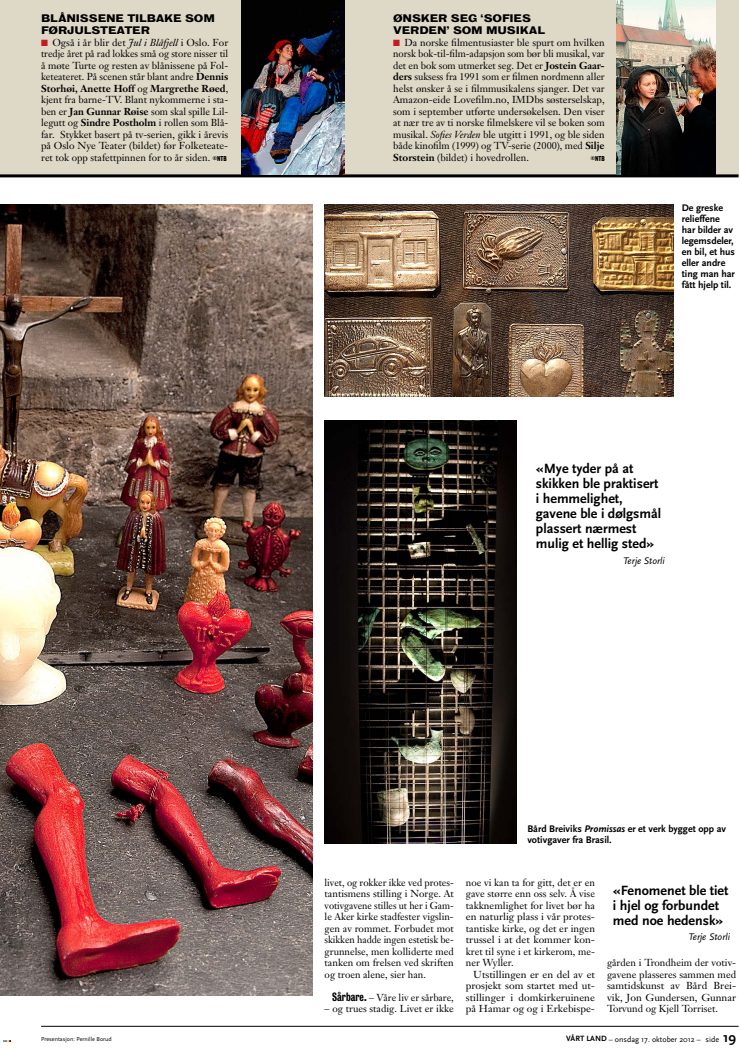
<style>
.page{position:relative;width:740px;height:1049px;background:#fff}
.page>*{position:absolute;margin:0;border:0;box-sizing:border-box;transform-origin:0 0}
.t1{font:700 14px/15px "Scala Sans";color:#000}
.t2{font:10px/11.5px "Janson Text";color:#000;text-align:justify}
.t3{font:700 10px/11px "Scala Sans";color:#000}
.t4{font:10px/11.5px "Janson Text";color:#000;text-align:justify;scale:1.05 1}
.t5{font:10px/12px "Bureau Grotesque Seven Nine";letter-spacing:-.02em;color:#000}
.t6{font:italic 10px "Scala Sans";color:#000}
.t7{font:8px "Scala Sans";color:#000}
.t8{font:6.5px "Bureau Grotesque Three Seven";color:#000}
.t9{font:6px "Scala Sans";color:#000}
.s1{color:#c51b23}
.s2{font-style:italic}
.s3{font-weight:700}
.s4{font-family:"Bureau Grotesque Three Seven";font-size:6.5px}
.s5{font-family:"Bureau Grotesque Three Five";font-size:11px}
.s6{font-weight:700;font-size:14px}
</style>
<div class="page">
<hr style="left:41px;top:1026px;width:697px;height:1px;background:#000">
<svg style="left:3px;top:1040px;width:8px;height:2px"></svg>
<div style="left:0;top:0;width:738px;height:176px;background:#ded8c7"></div>
<hr style="left:0;top:174px;width:738px;height:3px;background:#000">
<img style="left:0;top:204px;width:313px;height:791px">
<img style="left:325px;top:204px;width:348px;height:193px">
<img style="left:325px;top:420px;width:191px;height:424px">
<img style="left:241px;top:0;width:103px;height:174px">
<img style="left:617px;top:0;width:98px;height:174px">
<p class="t5" style="left:41px;top:13px;width:175px">BLÅNISSENE TILBAKE SOM<br>FØRJULSTEATER</p>
<p class="t2" style="left:41px;top:37px;width:189px"><span class="s1">■</span> Også i år blir det <span class="s2">Jul i Blåfjell</span> i Oslo. For tredje året på rad lokkes små og store nisser til å møte Turte og resten av blånissene på Fol&shy;keteateret. På scenen står blant andre <span class="s3">Dennis Storhøi, Anette Hoff</span> og <span class="s3">Margrethe Røed</span>, kjent fra barne-TV. Blant nykommerne i sta&shy;ben er <span class="s3">Jan Gunnar Røise</span> som skal spille Lil&shy;legutt og <span class="s3">Sindre Postholm</span> i rollen som Blå&shy;far. Stykket basert på tv-serien, gikk i årevis på Oslo Nye Teater (bildet) før Folketeate&shy;ret tok opp stafettpinnen for to år siden. <span class="s4">©NTB</span></p>
<p class="t5" style="left:393px;top:13px;width:153px">ØNSKER SEG ‘SOFIES<br>VERDEN’ SOM MUSIKAL</p>
<p class="t2" style="left:393px;top:37px;width:213px"><span class="s1">■</span> Da norske filmentusiaster ble spurt om hvilken norsk bok-til-film-adapsjon som bør bli musikal, var det en bok som utmerket seg. Det er <span class="s3">Jostein Gaar&shy;ders</span> suksess fra 1991 som er filmen nordmenn aller helst ønsker å se i filmmusikalens sjanger. Det var Amazon-eide Lovefilm.no, IMDbs søsterselskap, som i september utførte undersøkelsen. Den viser at nær tre av ti norske filmelskere vil se boken som musikal. <span class="s2">Sofies Verden</span> ble utgitt i 1991, og ble siden både kinofilm (1999) og TV-serie (2000), med <span class="s3">Silje Storstein</span> (bildet) i hovedrollen.</p>
<p class="t8" style="left:591px;top:155px;width:15px">©NTB</p>
<p class="t3" style="left:682px;top:203px;width:55px">De greske relieffene har bilder av legemsdeler, en bil, et hus eller andre ting man har fått hjelp til.</p>
<h1 class="t1" style="left:536px;top:462px;width:127px">«Mye tyder på at skikken ble praktisert i hemmelighet, gavene ble i dølgsmål plassert nærmest mulig et hellig sted»</h1>
<p class="t6" style="left:623px;top:555px;width:43px">Terje Storli</p>
<p class="t3" style="left:527px;top:823px;width:200px">Bård Breiviks <span class="s2">Promissas</span> er et verk bygget opp av votivgaver fra Brasil.</p>
<p class="t2" style="left:325px;top:876px;width:131px">livet, og rokker ikke ved protes&shy;tantismens stilling i Norge. At votivgavene stilles ut her i Gam&shy;le Aker kirke stadfester vigslin&shy;gen av rommet. Forbudet mot skikken hadde ingen estetisk be&shy;grunnelse, men kolliderte med tanken om frelsen ved skriften og troen alene, sier han.</p>
<p class="t2" style="left:332px;top:991px;width:123px"><span class="s5">Sårbare.</span> – Våre liv er sårbare,</p>
<p class="t2" style="left:325px;top:1003px;width:131px">– og trues stadig. Livet er ikke</p>
<p class="t2" style="left:466px;top:876px;width:131px">noe vi kan ta for gitt, det er en gave større enn oss selv. Å vise takknemlighet for livet bør ha en naturlig plass i vår protes&shy;tantiske kirke, og det er ingen trussel i at det kommer kon&shy;kret til syne i et kirkerom, me&shy;ner Wyller.</p>
<p class="t4" style="left:466px;top:968px;width:125px;text-indent:7px">Utstillingen er en del av et prosjekt som startet med ut&shy;stillinger i domkirkeruinene på Hamar og og i Erkebispe-</p>
<p class="t2" style="left:607px;top:957px;width:131px">gården i Trondheim der votiv&shy;gavene plasseres sammen med samtidskunst av Bård Brei&shy;vik, Jon Gundersen, Gunnar Torvund og Kjell Torriset.</p>
<h1 class="t1" style="left:613px;top:883px;width:117px">«Fenomenet ble tiet i hjel og forbundet med noe hedensk»</h1>
<p class="t6" style="left:688px;top:931px;width:43px">Terje Storli</p>
<p class="t9" style="left:41px;top:1036px;width:72px">Presentasjon: Pernille Borud</p>
<p class="t7" style="left:566px;top:1035px;width:171px"><span class="s3">VÅRT LAND</span> – onsdag 17. oktober 2012 – side <span class="s6">19</span></p>
</div>
